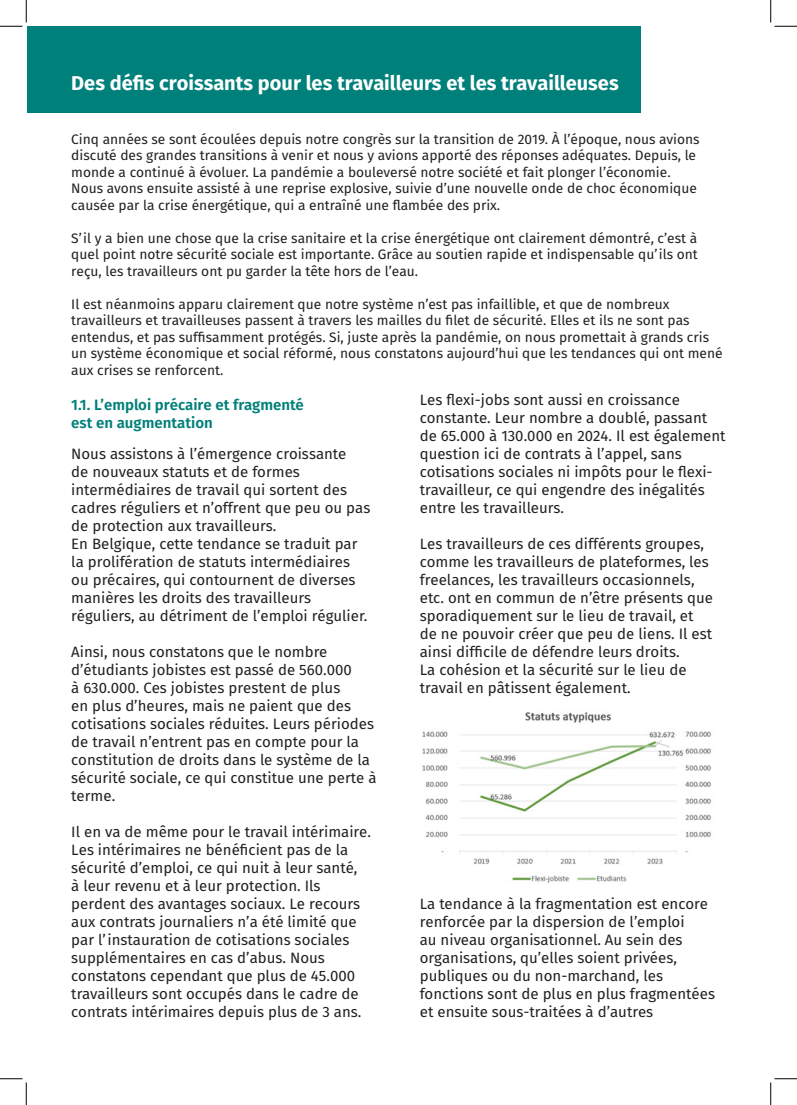
<style>
.page{position:relative;width:797px;height:1105px;background:#fff}
.page>*{position:absolute;margin:0;border:0;box-sizing:border-box;transform-origin:0 0}
.t1{font:700 20px "Fira Sans";color:#fff}
.t2{font:15px/18px "Fira Sans";color:#231f20}
.t3{font:600 15px "Fira Sans";color:#00807a}
.t4{font:13.75px/16.5px "Fira Sans";color:#231f20}
</style>
<div class="page">
<div style="left:27px;top:26px;width:613px;height:87px;background:#00807a"></div>
<img style="left:422px;top:712px;width:289px;height:171px">
<svg style="left:0;top:0;width:27px;height:27px"></svg>
<svg style="left:0;top:1078px;width:27px;height:27px"></svg>
<svg style="left:770px;top:0;width:27px;height:27px"></svg>
<svg style="left:770px;top:1078px;width:27px;height:27px"></svg>
<p class="t1" style="left:71px;top:66px;width:549px">Des défis croissants pour les travailleurs et les travailleuses</p>
<p class="t4" style="left:71px;top:130px;width:630px">Cinq années se sont écoulées depuis notre congrès sur la transition de 2019. À l’époque, nous avions discuté des grandes transitions à venir et nous y avions apporté des réponses adéquates. Depuis, le monde a continué à évoluer. La pandémie a bouleversé notre société et fait plonger l’économie.</p>
<p class="t4" style="left:71px;top:180px;width:627px">Nous avons ensuite assisté à une reprise explosive, suivie d’une nouvelle onde de choc économique causée par la crise énergétique, qui a entraîné une flambée des prix.</p>
<p class="t4" style="left:71px;top:229px;width:628px;text-align:justify">S’il y a bien une chose que la crise sanitaire et la crise énergétique ont clairement démontré, c’est à quel point notre sécurité sociale est importante. Grâce au soutien rapide et indispensable qu’ils ont reçu, les travailleurs ont pu garder la tête hors de l’eau.</p>
<p class="t4" style="left:71px;top:295px;width:653px">Il est néanmoins apparu clairement que notre système n’est pas infaillible, et que de nombreux travailleurs et travailleuses passent à travers les mailles du filet de sécurité. Elles et ils ne sont pas entendus, et pas suffisamment protégés. Si, juste après la pandémie, on nous promettait à grands cris un système économique et social réformé, nous constatons aujourd’hui que les tendances qui ont mené aux crises se renforcent.</p>
<p class="t3" style="left:71px;top:392px;width:234px">1.1. L’emploi précaire et fragmenté</p>
<p class="t3" style="left:71px;top:410px;width:143px">est en augmentation</p>
<p class="t2" style="left:71px;top:444px;width:300px">Nous assistons à l’émergence croissante<br>de nouveaux statuts et de formes intermédiaires de travail qui sortent des cadres réguliers et n’offrent que peu ou pas de protection aux travailleurs.</p>
<p class="t2" style="left:71px;top:534px;width:298px">En Belgique, cette tendance se traduit par la prolifération de statuts intermédiaires ou précaires, qui contournent de diverses manières les droits des travailleurs réguliers, au détriment de l’emploi régulier.</p>
<p class="t2" style="left:71px;top:642px;width:307px">Ainsi, nous constatons que le nombre d’étudiants jobistes est passé de 560.000<br>à 630.000. Ces jobistes prestent de plus<br>en plus d’heures, mais ne paient que des cotisations sociales réduites. Leurs périodes de travail n’entrent pas en compte pour la constitution de droits dans le système de la sécurité sociale, ce qui constitue une perte à terme.</p>
<p class="t2" style="left:71px;top:822px;width:301px">Il en va de même pour le travail intérimaire.<br>Les intérimaires ne bénéficient pas de la sécurité d’emploi, ce qui nuit à leur santé,<br>à leur revenu et à leur protection. Ils perdent des avantages sociaux. Le recours aux contrats journaliers n’a été limité que par l’instauration de cotisations sociales supplémentaires en cas d’abus. Nous constatons cependant que plus de 45.000 travailleurs sont occupés dans le cadre de contrats intérimaires depuis plus de 3 ans.</p>
<p class="t2" style="left:420px;top:391px;width:307px">Les flexi-jobs sont aussi en croissance constante. Leur nombre a doublé, passant de 65.000 à 130.000 en 2024. Il est également question ici de contrats à l’appel, sans cotisations sociales ni impôts pour le flexi&shy;travailleur, ce qui engendre des inégalités entre les travailleurs.</p>
<p class="t2" style="left:420px;top:535px;width:295px">Les travailleurs de ces différents groupes, comme les travailleurs de plateformes, les freelances, les travailleurs occasionnels, etc. ont en commun de n’être présents que sporadiquement sur le lieu de travail, et de ne pouvoir créer que peu de liens. Il est ainsi difficile de défendre leurs droits.</p>
<p class="t2" style="left:420px;top:661px;width:268px">La cohésion et la sécurité sur le lieu de travail en pâtissent également.</p>
<p class="t2" style="left:420px;top:895px;width:297px">La tendance à la fragmentation est encore renforcée par la dispersion de l’emploi<br>au niveau organisationnel. Au sein des organisations, qu’elles soient privées, publiques ou du non-marchand, les fonctions sont de plus en plus fragmentées et ensuite sous-traitées à d’autres</p>
</div>
